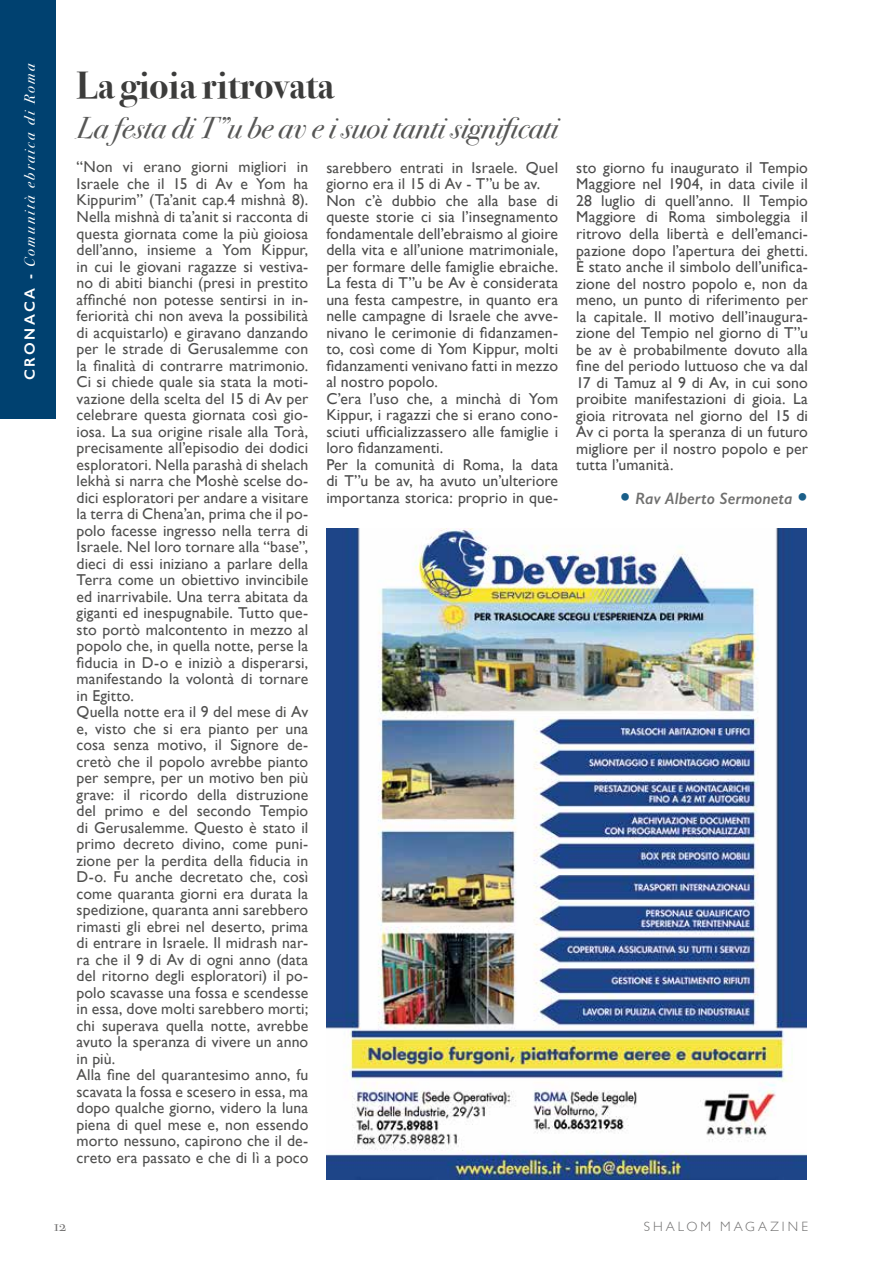
<style>
.page{position:relative;width:893px;height:1263px;background:#fff}
.page>*{position:absolute;margin:0;border:0;box-sizing:border-box;transform-origin:0 0}
.t1{font:700 37.5px "Bodoni Svty Two OSITCTT";color:#3c3c3b}
.t2{font:italic 30px "Bodoni Svty Two OSITCTT";color:#575756}
.t3{font:italic 600 16.5px "Gill Sans";color:#60605f}
.t4{font:15.75px/16.5px "Gill Sans";letter-spacing:.005em;color:#3c3c3b}
.t5{font:15.75px/16.5px "Gill Sans";letter-spacing:.01em;color:#383838}
.t6{font:italic 15px "Bodoni Svty Two OSITCTT";letter-spacing:.15em;color:#fff}
.t7{font:15px "Bodoni Svty Two OSITCTT";color:#706f6f}
.t8{font:300 13.5px "Gill Sans";letter-spacing:.22em;color:#706f6f}
.s1{font-family:"Gill Sans";font-weight:600;font-style:normal}
</style>
<div class="page">
<div style="left:0;top:0;width:55px;height:419px;background:#004170"></div>
<img style="left:326px;top:529px;width:481px;height:650px">
<p class="t6" style="left:21px;top:380px;width:318px;rotate:-90deg"><span class="s1">CRONACA -</span> Comunità ebraica di Roma</p>
<h1 class="t1" style="left:77px;top:64px;width:259px">La gioia ritrovata</h1>
<h2 class="t2" style="left:77px;top:109px;width:483px">La festa di T”u be av e i suoi tanti significati</h2>
<p class="t4" style="left:77px;top:159px;width:233px">“Non vi erano giorni migliori in Israele che il 15 di Av e Yom ha Kippurim” (Ta’anit cap.4 mishnà 8).<br>Nella mishnà di ta’anit si racconta di questa giornata come la più gioiosa dell’anno, insieme a Yom Kippur, in cui le giovani ragazze si vestiva&shy;no di abiti bianchi (presi in prestito affinché non potesse sentirsi in in&shy;feriorità chi non aveva la possibilità di acquistarlo) e giravano danzando per le strade di Gerusalemme con la finalità di contrarre matrimonio.<br>Ci si chiede quale sia stata la moti&shy;vazione della scelta del 15 di Av per celebrare questa giornata così gio&shy;iosa. La sua origine risale alla Torà, precisamente all’episodio dei dodici esploratori. Nella parashà di shelach lekhà si narra che Moshè scelse do&shy;dici esploratori per andare a visitare la terra di Chena’an, prima che il po&shy;polo facesse ingresso nella terra di Israele. Nel loro tornare alla “base”, dieci di essi iniziano a parlare della Terra come un obiettivo invincibile ed inarrivabile. Una terra abitata da giganti ed inespugnabile. Tutto que&shy;sto portò malcontento in mezzo al popolo che, in quella notte, perse la fiducia in D-o e iniziò a disperarsi, manifestando la volontà di tornare in Egitto.<br>Quella notte era il 9 del mese di Av e, visto che si era pianto per una cosa senza motivo, il Signore de&shy;cretò che il popolo avrebbe pianto per sempre, per un motivo ben più grave: il ricordo della distruzione del primo e del secondo Tempio di Gerusalemme. Questo è stato il primo decreto divino, come puni&shy;zione per la perdita della fiducia in D-o. Fu anche decretato che, così come quaranta giorni era durata la spedizione, quaranta anni sarebbero rimasti gli ebrei nel deserto, prima di entrare in Israele. Il midrash nar&shy;ra che il 9 di Av di ogni anno (data del ritorno degli esploratori) il po&shy;polo scavasse una fossa e scendesse in essa, dove molti sarebbero morti; chi superava quella notte, avrebbe avuto la speranza di vivere un anno in più.<br>Alla fine del quarantesimo anno, fu scavata la fossa e scesero in essa, ma dopo qualche giorno, videro la luna piena di quel mese e, non essendo morto nessuno, capirono che il de&shy;creto era passato e che di lì a poco</p>
<p class="t4" style="left:326px;top:159px;width:233px">sarebbero entrati in Israele. Quel giorno era il 15 di Av - T”u be av.</p>
<p class="t5" style="left:326px;top:192px;width:233px">Non c’è dubbio che alla base di queste storie ci sia l’insegnamento fondamentale dell’ebraismo al gioire della vita e all’unione matrimoniale, per formare delle famiglie ebraiche.<br>La festa di T”u be Av è considerata una festa campestre, in quanto era nelle campagne di Israele che avve&shy;nivano le cerimonie di fidanzamen&shy;to, così come di Yom Kippur, molti fidanzamenti venivano fatti in mezzo al nostro popolo.<br>C’era l’uso che, a minchà di Yom Kippur, i ragazzi che si erano cono&shy;sciuti ufficializzassero alle famiglie i loro fidanzamenti.<br>Per la comunità di Roma, la data di T”u be av, ha avuto un’ulteriore importanza storica: proprio in que-</p>
<p class="t5" style="left:576px;top:159px;width:233px;text-align:justify">sto giorno fu inaugurato il Tempio Maggiore nel 1904, in data civile il 28 luglio di quell’anno. Il Tempio Maggiore di Roma simboleggia il ritrovo della libertà e dell’emanci&shy;pazione dopo l’apertura dei ghetti.<br>È stato anche il simbolo dell’unifica&shy;zione del nostro popolo e, non da meno, un punto di riferimento per la capitale. Il motivo dell’inaugura&shy;zione del Tempio nel giorno di T”u be av è probabilmente dovuto alla fine del periodo luttuoso che va dal 17 di Tamuz al 9 di Av, in cui sono proibite manifestazioni di gioia. La gioia ritrovata nel giorno del 15 di Av ci porta la speranza di un futuro migliore per il nostro popolo e per tutta l’umanità.</p>
<p class="t3" style="left:635px;top:488px;width:159px">Rav Alberto Sermoneta</p>
<p class="t7" style="left:54px;top:1217px;width:14px">12</p>
<p class="t8" style="left:644px;top:1216px;width:166px">SHALOM MAGAZINE</p>
</div>
